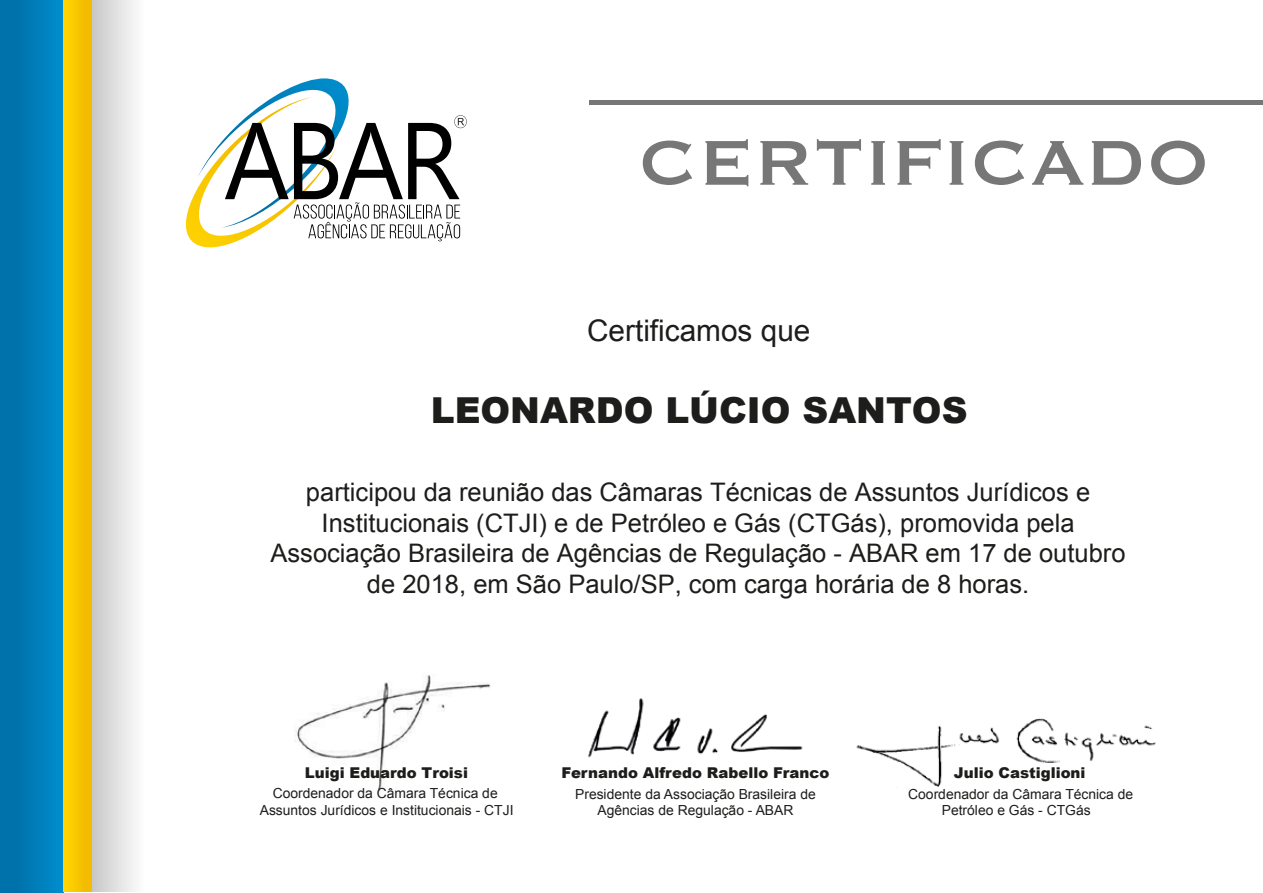
<style>
.page{position:relative;width:1263px;height:893px;background:#fff}
.page>*{position:absolute;margin:0;border:0;box-sizing:border-box;transform-origin:0 0}
.t1{font:83.1px "Copperplate";color:#777}
.t2{font:900 35.85px "Arial";color:#1d1d1b}
.t3{font:29.7px "Arial";color:#1d1d1b}
.t4{font:25.5px/30.6px "Arial";color:#1d1d1b;text-align:center}
.t5{font:900 14.85px "Arial";color:#1d1d1b}
.t6{font:13.95px/16.6px "Arial";color:#1d1d1b;text-align:center}
</style>
<div class="page">
<div style="left:0;top:0;width:64px;height:892px;background:linear-gradient(to right,#006ca3,#008ccb)"></div>
<div style="left:91px;top:0;width:73px;height:891px;background:linear-gradient(to right,#cacaca,#fff)"></div>
<div style="left:64px;top:0;width:28px;height:891px;background:linear-gradient(to right,#ffd500,#f1b800)"></div>
<div style="left:590px;top:100px;width:673px;height:5px;background:#777"></div>
<svg style="left:185px;top:78px;width:282px;height:170px"></svg>
<img style="left:295px;top:675px;width:196px;height:116px">
<img style="left:856px;top:718px;width:300px;height:70px">
<img style="left:588px;top:698px;width:215px;height:60px">
<h1 class="t1" style="left:638px;top:108px;width:573px">CERTIFICADO</h1>
<p class="t3" style="left:587px;top:311px;width:225px">Certificamos que</p>
<h2 class="t2" style="left:431px;top:385px;width:538px">LEONARDO LÚCIO SANTOS</h2>
<p class="t4" style="left:270px;top:477px;width:857px">participou da reunião das Câmaras Técnicas de Assuntos Jurídicos e Institucionais (CTJI) e de Petróleo e Gás (CTGás), promovida pela Associação Brasileira de Agências de Regulação - ABAR em 17 de outubro de 2018, em São Paulo/SP, com carga horária de 8 horas.</p>
<p class="t5" style="left:305px;top:761px;width:165px">Luigi Eduardo Troisi</p>
<p class="t6" style="left:260px;top:785px;width:255px">Coordenador da Câmara Técnica de<br>Assuntos Jurídicos e Institucionais - CTJI</p>
<p class="t5" style="left:562px;top:762px;width:269px">Fernando Alfredo Rabello Franco</p>
<p class="t6" style="left:575px;top:785px;width:242px">Presidente da Associação Brasileira de<br>Agências de Regulação - ABAR</p>
<p class="t5" style="left:954px;top:762px;width:133px">Julio Castiglioni</p>
<p class="t6" style="left:942px;top:785px;width:193px;text-align:left;text-indent:-34px">Coordenador da Câmara Técnica de<br>Petróleo e Gás - CTGás</p>
</div>
